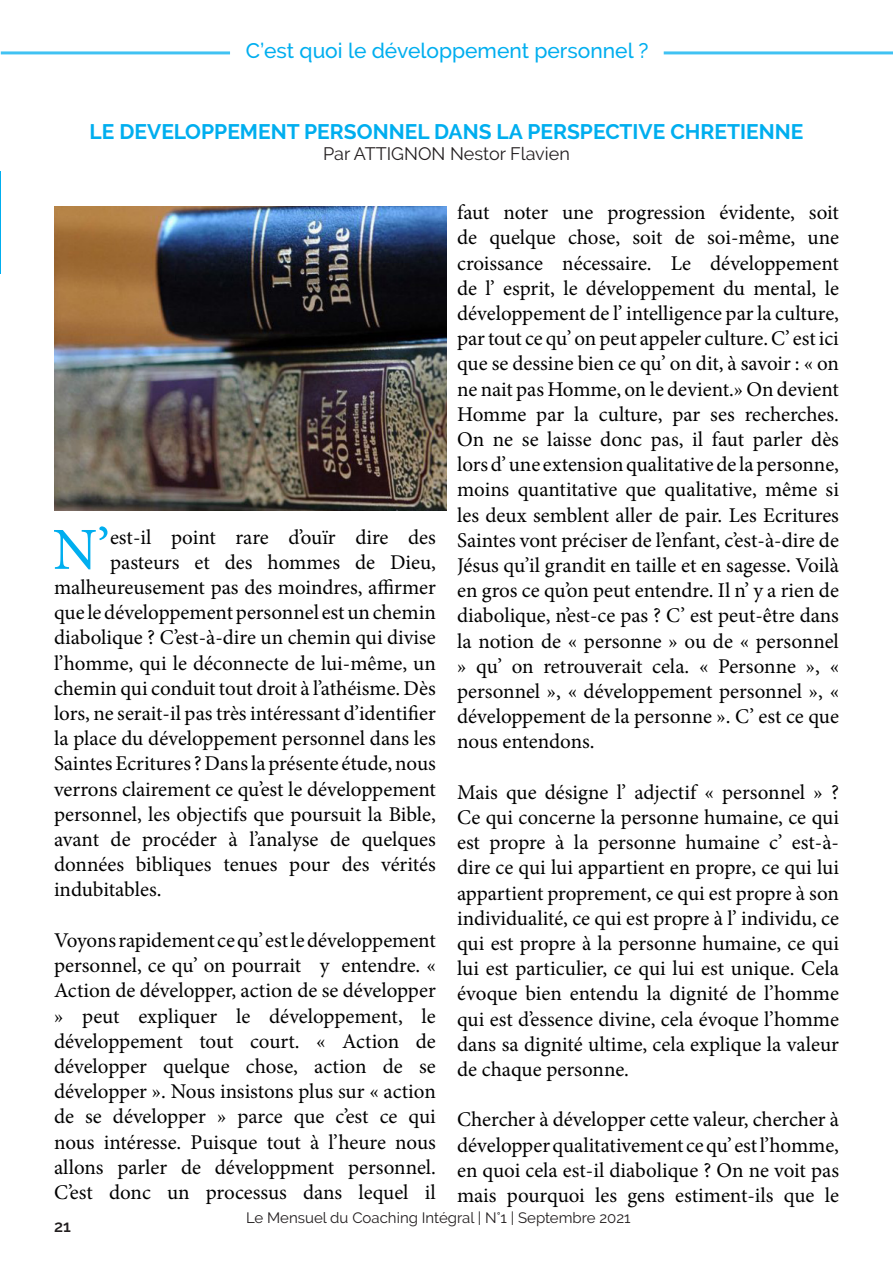
<style>
.page{position:relative;width:893px;height:1263px;background:#fff}
.page>*{position:absolute;margin:0;border:0;box-sizing:border-box;transform-origin:0 0}
.t1{font:59.7px "Minion Pro";color:#00aeef}
.t2{font:21px/25.2px "Minion Pro";color:#000;text-align:justify}
.t3{font:700 21px "Raleway";color:#00aeef}
.t4{font:500 21px "Raleway";color:#00aeef}
.t5{font:18px "Raleway";color:#231f20}
.t6{font:600 16.5px "Raleway";color:#231f20}
.t7{font:15px "Raleway";color:#231f20}
</style>
<div class="page">
<hr style="left:0;top:171px;width:1px;height:103px;background:#00aeef">
<hr style="left:1px;top:51px;width:229px;height:3px;background:#00aeef">
<hr style="left:664px;top:51px;width:229px;height:3px;background:#00aeef">
<img style="left:54px;top:206px;width:392px;height:304px">
<p class="t4" style="left:246px;top:39px;width:404px">C’est quoi le développement personnel ?</p>
<p class="t3" style="left:90px;top:119px;width:715px">LE DEVELOPPEMENT PERSONNEL DANS LA PERSPECTIVE CHRETIENNE</p>
<p class="t5" style="left:323px;top:143px;width:248px">Par ATTIGNON Nestor Flavien</p>
<p class="t1" style="left:53px;top:510px;width:59px">N’</p>
<p class="t2" style="left:110px;top:524px;width:327px">est-il point rare d’ouïr dire des</p>
<p class="t2" style="left:110px;top:550px;width:327px">pasteurs et des hommes de Dieu,</p>
<p class="t2" style="left:54px;top:575px;width:383px">malheureusement pas des moindres, affirmer</p>
<p class="t2" style="left:54px;top:600px;width:383px">que le développement personnel est un chemin</p>
<p class="t2" style="left:54px;top:625px;width:383px">diabolique ? C’est-à-dire un chemin qui divise</p>
<p class="t2" style="left:54px;top:650px;width:383px">l’homme, qui le déconnecte de lui-même, un</p>
<p class="t2" style="left:54px;top:676px;width:383px">chemin qui conduit tout droit à l’athéisme. Dès</p>
<p class="t2" style="left:54px;top:701px;width:383px">lors, ne serait-il pas très intéressant d’identifier</p>
<p class="t2" style="left:54px;top:726px;width:383px">la place du développement personnel dans les</p>
<p class="t2" style="left:54px;top:751px;width:383px">Saintes Ecritures ? Dans la présente étude, nous</p>
<p class="t2" style="left:54px;top:776px;width:383px">verrons clairement ce qu’est le développement</p>
<p class="t2" style="left:54px;top:802px;width:383px">personnel, les objectifs que poursuit la Bible,</p>
<p class="t2" style="left:54px;top:827px;width:383px">avant de procéder à l’analyse de quelques</p>
<p class="t2" style="left:54px;top:852px;width:383px">données bibliques tenues pour des vérités</p>
<p class="t2" style="left:54px;top:877px;width:109px">indubitables.</p>
<p class="t2" style="left:54px;top:928px;width:383px">Voyons rapidement ce qu’ est le développement personnel, ce qu’ on pourrait y entendre. « Action de développer, action de se développer » peut expliquer le développement, le développement tout court. « Action de développer quelque chose, action de se développer ». Nous insistons plus sur « action de se développer » parce que c’est ce qui nous intéresse. Puisque tout à l’heure nous allons parler de développment personnel.<br>C’est donc un processus dans lequel il</p>
<p class="t2" style="left:457px;top:200px;width:383px">faut noter une progression évidente, soit de quelque chose, soit de soi-même, une croissance nécessaire. Le développement de l’ esprit, le développement du mental, le développement de l’ intelligence par la culture, par tout ce qu’ on peut appeler culture. C’ est ici que se dessine bien ce qu’ on dit, à savoir : « on ne nait pas Homme, on le devient.» On devient Homme par la culture, par ses recherches.<br>On ne se laisse donc pas, il faut parler dès</p>
<p class="t2" style="left:457px;top:452px;width:383px">lors d’ une extension qualitative de la personne, moins quantitative que qualitative, même si les deux semblent aller de pair. Les Ecritures Saintes vont préciser de l’enfant, c’est-à-dire de Jésus qu’il grandit en taille et en sagesse. Voilà en gros ce qu’on peut entendre. Il n’ y a rien de diabolique, n’est-ce pas ? C’ est peut-être dans la notion de « personne » ou de « personnel » qu’ on retrouverait cela. « Personne », « personnel », « développement personnel », « développement de la personne ». C’ est ce que nous entendons.</p>
<p class="t2" style="left:457px;top:780px;width:383px">Mais que désigne l’ adjectif « personnel » ?<br>Ce qui concerne la personne humaine, ce qui est propre à la personne humaine c’ est-à&shy;dire ce qui lui appartient en propre, ce qui lui appartient proprement, ce qui est propre à son individualité, ce qui est propre à l’ individu, ce qui est propre à la personne humaine, ce qui lui est particulier, ce qui lui est unique. Cela évoque bien entendu la dignité de l’homme qui est d’essence divine, cela évoque l’homme dans sa dignité ultime, cela explique la valeur de chaque personne.</p>
<p class="t2" style="left:457px;top:1107px;width:383px">Chercher à développer cette valeur, chercher à développer qualitativement ce qu’ est l’homme, en quoi cela est-il diabolique ? On ne voit pas mais pourquoi les gens estiment-ils que le</p>
<p class="t6" style="left:54px;top:1216px;width:18px">21</p>
<p class="t7" style="left:246px;top:1209px;width:386px">Le Mensuel du Coaching Intégral | N°1 | Septembre 2021</p>
</div>
